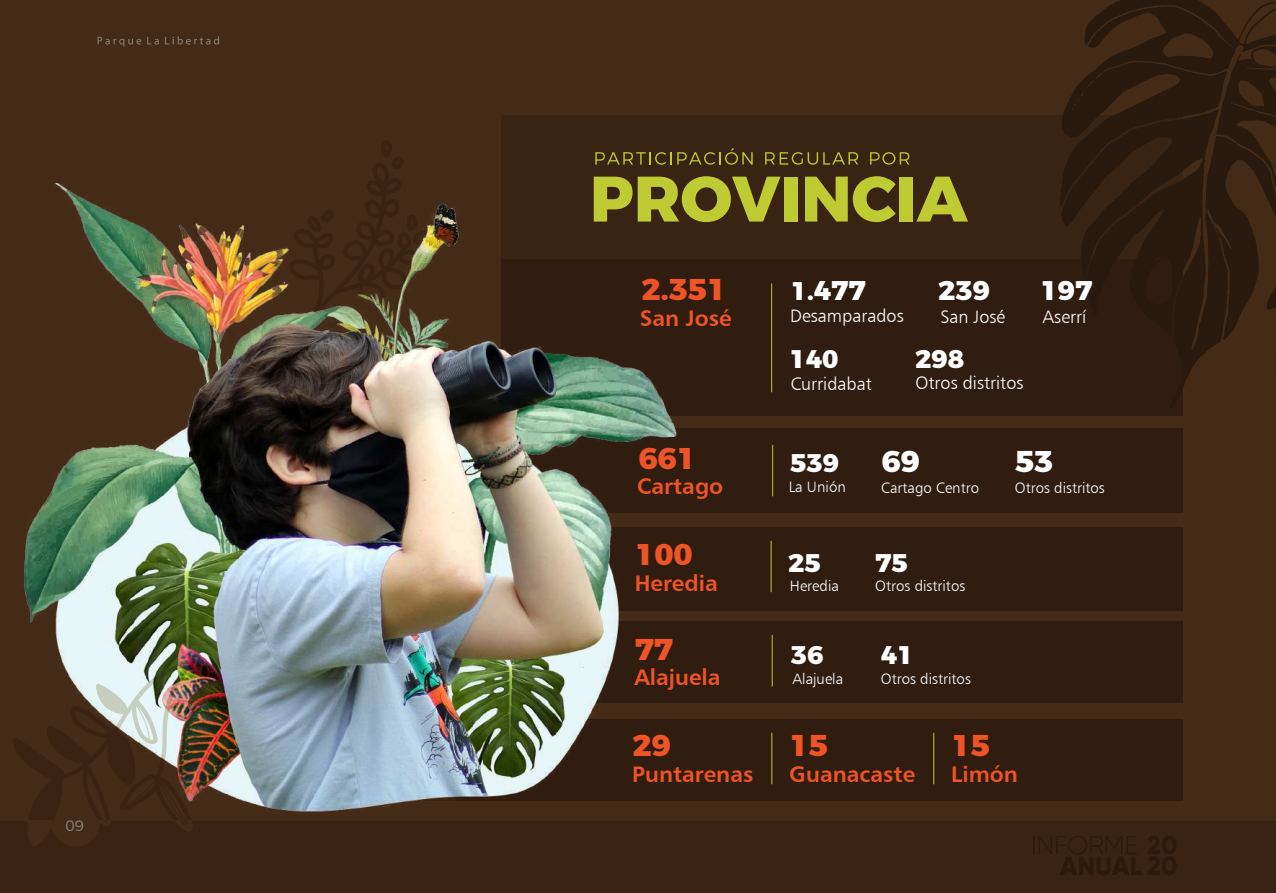
<style>
.page{position:relative;width:1276px;height:893px;background:#432b18}
.page>*{position:absolute;margin:0;border:0;box-sizing:border-box;transform-origin:0 0}
.t1{font:800 30px "Montserrat";color:#ef5426;scale:1.04 1}
.t2{font:800 30px "Montserrat";color:#fff;scale:1.04 1}
.t3{font:800 27px "Montserrat";color:#fff;scale:1.04 1}
.t4{font:800 25.5px "Montserrat";color:#fff;scale:1.04 1}
.t5{font:22.5px "Humanist 777 BT Bold B";color:#ef5426}
.t6{font:18px "Humanist 777 BT Light B";color:#fff}
.t7{font:15px "Humanist 777 BT Light B";color:#fff}
.t8{font:300 15px "Montserrat";color:#90867c}
.s1{font-size:25.5px}
</style>
<div class="page">
<div style="left:501px;top:115px;width:681px;height:301px;background:#392313"></div>
<div style="left:513px;top:428px;width:669px;height:85px;background:#301d0f"></div>
<div style="left:501px;top:259px;width:681px;height:157px;background:#301d0f"></div>
<hr style="left:772px;top:445px;width:1px;height:51px;background:#c0ca33">
<div style="left:456px;top:719px;width:726px;height:82px;background:#301d0f"></div>
<hr style="left:771px;top:733px;width:1px;height:51px;background:#c0ca33">
<hr style="left:933px;top:733px;width:1px;height:51px;background:#c0ca33">
<div style="left:460px;top:621px;width:722px;height:82px;background:#301d0f"></div>
<hr style="left:772px;top:635px;width:1px;height:51px;background:#c0ca33">
<svg style="left:594px;top:176px;width:186px;height:46px"></svg>
<div style="left:784px;top:177px;width:13px;height:45px;background:#c0ca33"></div>
<svg style="left:805px;top:176px;width:90px;height:46px"></svg>
<div style="left:899px;top:177px;width:14px;height:45px;background:#c0ca33"></div>
<svg style="left:916px;top:177px;width:52px;height:45px"></svg>
<svg style="left:595px;top:148px;width:157px;height:17px"></svg>
<svg style="left:765px;top:152px;width:93px;height:13px"></svg>
<svg style="left:870px;top:152px;width:39px;height:13px"></svg>
<div style="left:540px;top:527px;width:642px;height:84px;background:#301d0f"></div>
<hr style="left:770px;top:541px;width:1px;height:51px;background:#c0ca33">
<div style="left:0;top:821px;width:1276px;height:72px;background:#3a2312"></div>
<svg style="left:1033px;top:836px;width:108px;height:39px"></svg>
<svg style="left:1148px;top:836px;width:28px;height:39px"></svg>
<svg style="left:98px;top:37px;width:43px;height:10px"></svg>
<svg style="left:147px;top:37px;width:12px;height:7px"></svg>
<svg style="left:165px;top:36px;width:54px;height:8px"></svg>
<svg style="left:1060px;top:0;width:216px;height:446px;fill:#301d0f"></svg>
<img style="left:24px;top:184px;width:658px;height:628px">
<svg style="left:24px;top:662px;width:170px;height:150px"></svg>
<hr style="left:771px;top:284px;width:1px;height:108px;background:#c0ca33">
<p class="t8" style="left:66px;top:814px;width:20px">09</p>
<h1 class="t1" style="left:641px;top:265px;width:83px">2.351</h1>
<h3 class="t5" style="left:640px;top:303px;width:93px">San José</h3>
<h2 class="t3" style="left:791px;top:268px;width:74px"><span class="s1">1.</span>477</h2>
<p class="t6" style="left:790px;top:305px;width:115px">Desamparados</p>
<h2 class="t3" style="left:938px;top:268px;width:51px">239</h2>
<p class="t6" style="left:940px;top:306px;width:66px">San José</p>
<h2 class="t3" style="left:1040px;top:268px;width:51px">197</h2>
<p class="t6" style="left:1042px;top:306px;width:45px">Aserrí</p>
<h3 class="t4" style="left:789px;top:337px;width:49px">140</h3>
<h3 class="t4" style="left:915px;top:337px;width:49px">298</h3>
<p class="t6" style="left:790px;top:372px;width:83px">Curridabat</p>
<p class="t6" style="left:915px;top:372px;width:109px">Otros distritos</p>
<h1 class="t1" style="left:638px;top:433px;width:57px">661</h1>
<h3 class="t4" style="left:790px;top:442px;width:49px">539</h3>
<h1 class="t2" style="left:881px;top:436px;width:38px">69</h1>
<h1 class="t2" style="left:1015px;top:436px;width:38px">53</h1>
<h3 class="t5" style="left:637px;top:472px;width:88px">Cartago</h3>
<p class="t7" style="left:788px;top:477px;width:59px">La Unión</p>
<p class="t7" style="left:881px;top:478px;width:99px">Cartago Centro</p>
<p class="t7" style="left:1015px;top:478px;width:91px">Otros distritos</p>
<h1 class="t1" style="left:635px;top:530px;width:57px">100</h1>
<h3 class="t4" style="left:788px;top:541px;width:33px">25</h3>
<h3 class="t4" style="left:875px;top:541px;width:33px">75</h3>
<h3 class="t5" style="left:635px;top:569px;width:84px">Heredia</h3>
<p class="t7" style="left:790px;top:577px;width:51px">Heredia</p>
<p class="t7" style="left:875px;top:577px;width:91px">Otros distritos</p>
<h1 class="t1" style="left:634px;top:624px;width:38px">77</h1>
<h3 class="t4" style="left:880px;top:634px;width:33px">41</h3>
<h3 class="t4" style="left:791px;top:634px;width:33px">36</h3>
<h3 class="t5" style="left:634px;top:663px;width:88px">Alajuela</h3>
<p class="t7" style="left:792px;top:669px;width:52px">Alajuela</p>
<p class="t7" style="left:881px;top:669px;width:91px">Otros distritos</p>
<h1 class="t1" style="left:632px;top:721px;width:38px">29</h1>
<h1 class="t1" style="left:789px;top:721px;width:38px">15</h1>
<h1 class="t1" style="left:951px;top:721px;width:38px">15</h1>
<h3 class="t5" style="left:632px;top:760px;width:123px">Puntarenas</h3>
<h3 class="t5" style="left:789px;top:760px;width:127px">Guanacaste</h3>
<h3 class="t5" style="left:951px;top:760px;width:68px">Limón</h3>
</div>
